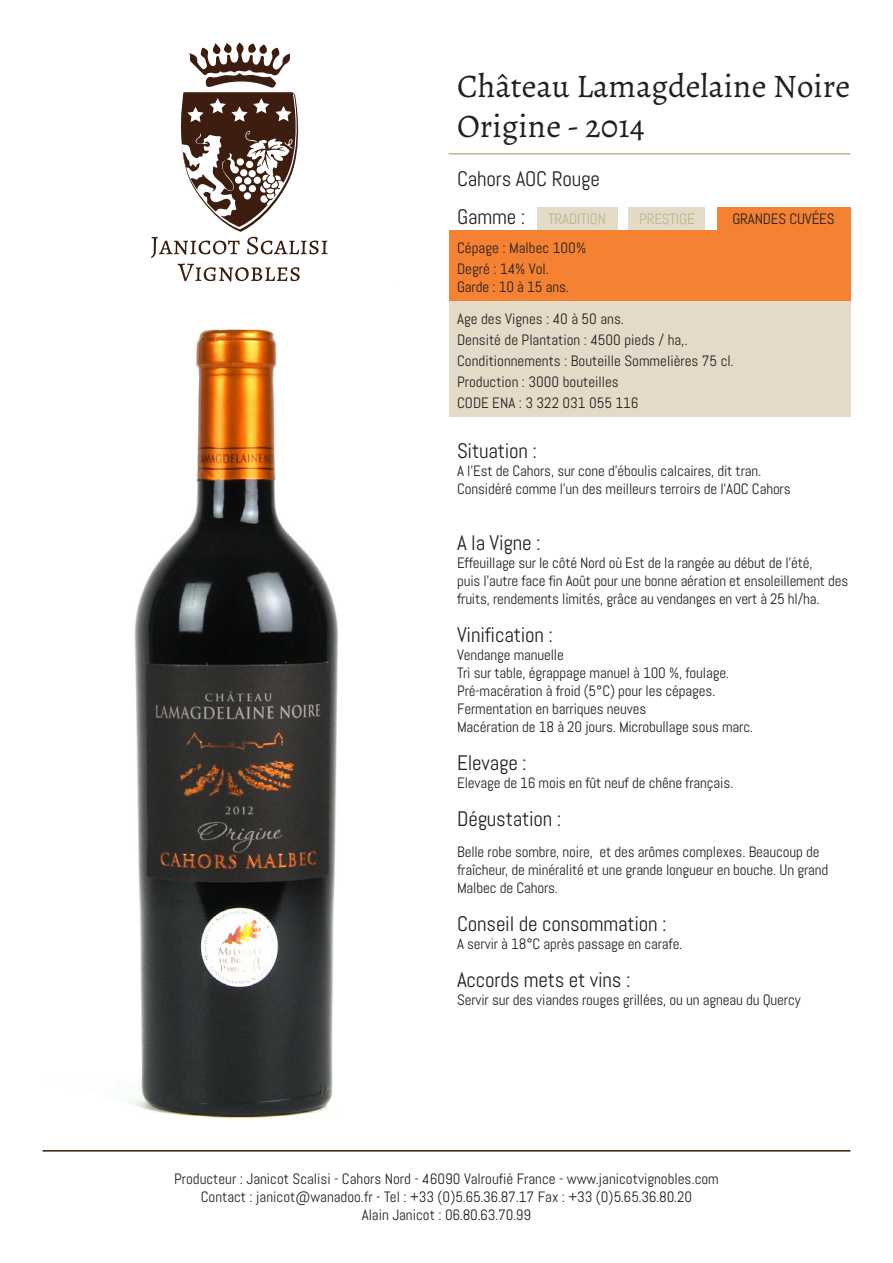
<style>
.page{position:relative;width:893px;height:1263px;background:#fff}
.page>*{position:absolute;margin:0;border:0;box-sizing:border-box;transform-origin:0 0}
.t1{font:33px/39.6px "Alegreya";color:#231f20}
.t2{font:21px/38px "Abel";letter-spacing:-.01em;color:#231f20}
.t3{font:15px/18px "Abel";letter-spacing:-.01em;color:#231f20}
.t4{font:15px "Abel";letter-spacing:-.01em;color:#c3b28a}
</style>
<div class="page">
<img style="left:117px;top:329px;width:222px;height:789px">
<div style="left:449px;top:301px;width:401px;height:116px;background:#e3dbc8"></div>
<div style="left:449px;top:230px;width:401px;height:71px;background:#f48232"></div>
<hr style="left:43px;top:1150px;width:807px;height:1px;background:#3d1d0f">
<hr style="left:449px;top:153px;width:401px;height:2px;background:#c3b28a">
<div style="left:537px;top:207px;width:80px;height:23px;background:#e3dbc8"></div>
<div style="left:629px;top:207px;width:76px;height:23px;background:#e3dbc8"></div>
<div style="left:716px;top:207px;width:134px;height:23px;background:#f48232"></div>
<svg style="left:178px;top:264px;width:122px;height:18px"></svg>
<svg style="left:151px;top:43px;width:176px;height:215px"></svg>
<h1 class="t1" style="left:457px;top:67px;width:395px">Château Lamagdelaine Noire<br>Origine - 2014</h1>
<h2 class="t2" style="left:457px;top:160px;width:144px">Cahors AOC Rouge<br>Gamme :</h2>
<p class="t4" style="left:548px;top:209px;width:59px">TRADITION</p>
<p class="t4" style="left:639px;top:209px;width:57px">PRESTIGE</p>
<p class="t3" style="left:732px;top:210px;width:104px">GRANDES CUVÉES</p>
<p class="t3" style="left:457px;top:238px;width:130px;line-height:21px">Cépage : Malbec 100%<br>Degré : 14% Vol.</p>
<p class="t3" style="left:457px;top:278px;width:113px">Garde : 10 à 15 ans.</p>
<p class="t3" style="left:457px;top:308px;width:278px;line-height:21px">Age des Vignes : 40 à 50 ans.<br>Densité de Plantation : 4500 pieds / ha,.<br>Conditionnements : Bouteille Sommelières 75 cl.<br>Production : 3000 bouteilles<br>CODE ENA : 3 322 031 055 116</p>
<h2 class="t2" style="left:457px;top:432px;width:81px">Situation :</h2>
<p class="t3" style="left:457px;top:462px;width:335px">A l’Est de Cahors, sur cone d’éboulis calcaires, dit tran.<br>Considéré comme l’un des meilleurs terroirs de l’AOC Cahors</p>
<h2 class="t2" style="left:457px;top:524px;width:85px">A la Vigne :</h2>
<p class="t3" style="left:457px;top:554px;width:393px">Effeuillage sur le côté Nord où Est de la rangée au début de l’été,<br>puis l’autre face fin Août pour une bonne aération et ensoleillement des fruits, rendements limités, grâce au vendanges en vert à 25 hl/ha.</p>
<h2 class="t2" style="left:457px;top:616px;width:97px">Vinification :</h2>
<p class="t3" style="left:457px;top:646px;width:297px">Vendange manuelle<br>Tri sur table, égrappage manuel à 100 %, foulage.<br>Pré-macération à froid (5°C) pour les cépages.<br>Fermentation en barriques neuves<br>Macération de 18 à 20 jours. Microbullage sous marc.</p>
<h2 class="t2" style="left:457px;top:744px;width:71px">Elevage :</h2>
<p class="t3" style="left:457px;top:774px;width:278px">Elevage de 16 mois en fût neuf de chêne français.</p>
<h2 class="t2" style="left:457px;top:800px;width:106px">Dégustation :</h2>
<p class="t3" style="left:457px;top:843px;width:373px">Belle robe sombre, noire, et des arômes complexes. Beaucoup de fraîcheur, de minéralité et une grande longueur en bouche. Un grand<br>Malbec de Cahors.</p>
<h2 class="t2" style="left:457px;top:905px;width:211px">Conseil de consommation :</h2>
<p class="t3" style="left:457px;top:935px;width:227px">A servir à 18°C après passage en carafe.</p>
<h2 class="t2" style="left:457px;top:961px;width:175px">Accords mets et vins :</h2>
<p class="t3" style="left:457px;top:991px;width:345px">Servir sur des viandes rouges grillées, ou un agneau du Quercy</p>
<p class="t3" style="left:174px;top:1170px;width:546px;text-align:center">Producteur : Janicot Scalisi - Cahors Nord - 46090 Valroufié France - www.janicotvignobles.com<br>Contact : janicot@wanadoo.fr - Tel : +33 (0)5.65.36.87.17 Fax : +33 (0)5.65.36.80.20<br>Alain Janicot : 06.80.63.70.99</p>
</div>
